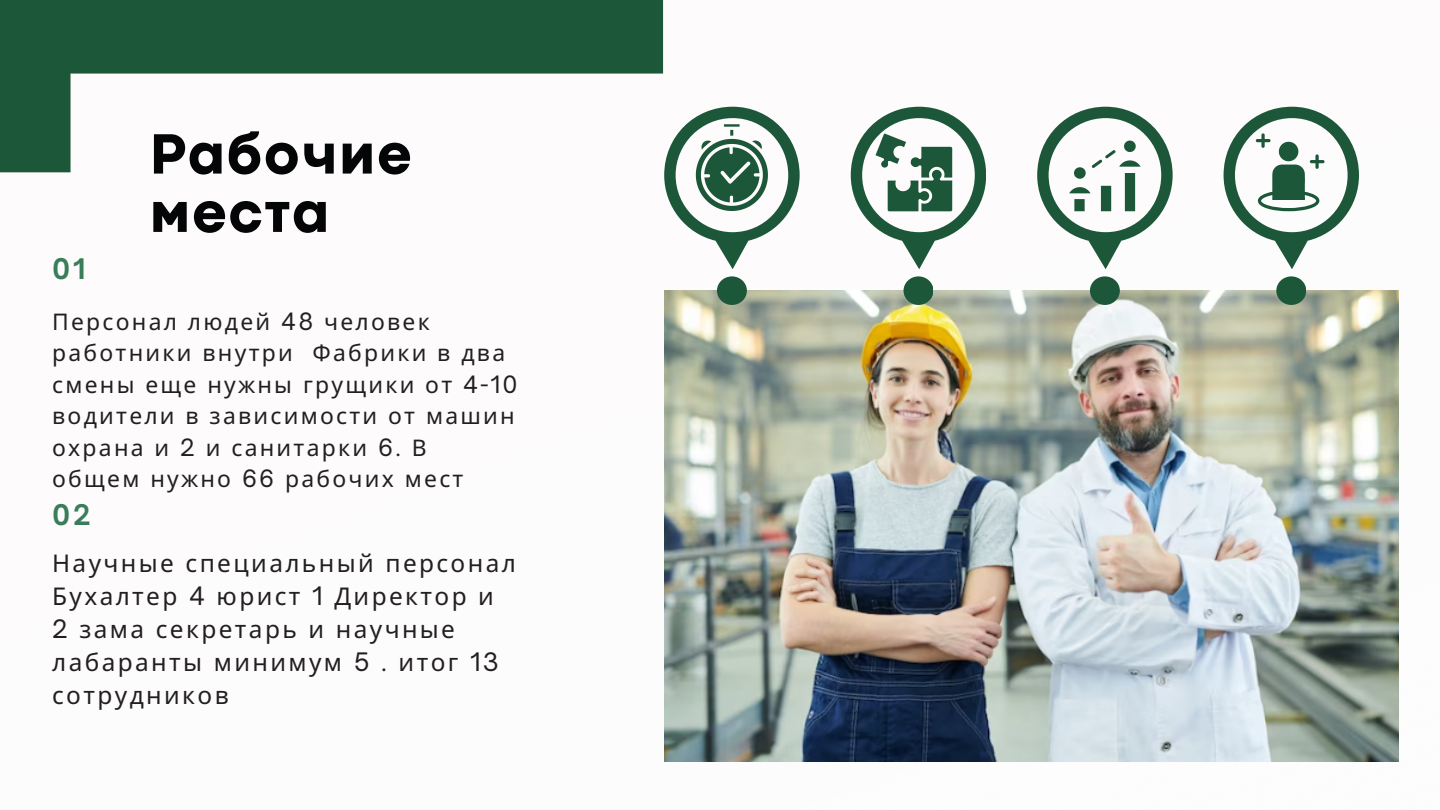
<style>
.page{position:relative;width:1440px;height:810px;background:#fff}
.page>*{position:absolute;margin:0;border:0;box-sizing:border-box;transform-origin:0 0}
.t1{font:800 59.2px/58.3px "Codec Pro";letter-spacing:.035em;color:#040506}
.t2{font:700 27.2px "Open Sauce One";color:#397d5a}
.t3{font:24.4px/32.9px "Noto Sans";letter-spacing:.1em;color:#231f20}
.t4{font:22.9px/31.5px "Noto Sans";letter-spacing:.1em;color:#231f20}
.s1{font-family:"Open Sauce One"}
</style>
<div class="page">
<img style="left:664px;top:291px;width:734px;height:471px">
<div style="left:717px;top:276px;width:30px;height:29px;background:#1c5739;border-radius:50%"></div>
<svg style="left:664px;top:107px;width:136px;height:162px"></svg>
<div style="left:904px;top:276px;width:29px;height:29px;background:#1c5739;border-radius:50%"></div>
<div style="left:1090px;top:276px;width:30px;height:29px;background:#1c5739;border-radius:50%"></div>
<div style="left:1276px;top:276px;width:30px;height:29px;background:#1c5739;border-radius:50%"></div>
<svg style="left:851px;top:107px;width:135px;height:162px"></svg>
<svg style="left:1037px;top:107px;width:136px;height:162px"></svg>
<svg style="left:1224px;top:107px;width:135px;height:162px"></svg>
<svg style="left:0;top:0;width:663px;height:172px"></svg>
<p class="t2" style="left:52px;top:251px;width:35px">01</p>
<p class="t1" style="left:150px;top:129px;width:263px">Рабочие места</p>
<p class="t4" style="left:52px;top:305px;width:467px">Персонал людей <span class="s1">48</span> человек работники внутри Фабрики в два смены еще нужны грущики от <span class="s1">4-10 </span>водители в зависимости от машин охрана и <span class="s1">2</span> и санитарки <span class="s1">6.</span> В общем нужно <span class="s1">66</span> рабочих мест</p>
<p class="t2" style="left:52px;top:498px;width:40px">02</p>
<p class="t3" style="left:52px;top:546px;width:465px">Научные специальный персонал<br>Бухалтер <span class="s1">4</span> юрист <span class="s1">1</span> Директор и<br><span class="s1">2</span> зама секретарь и научные лабаранты минимум <span class="s1">5 .</span> итог <span class="s1">13 </span>сотрудников</p>
</div>
